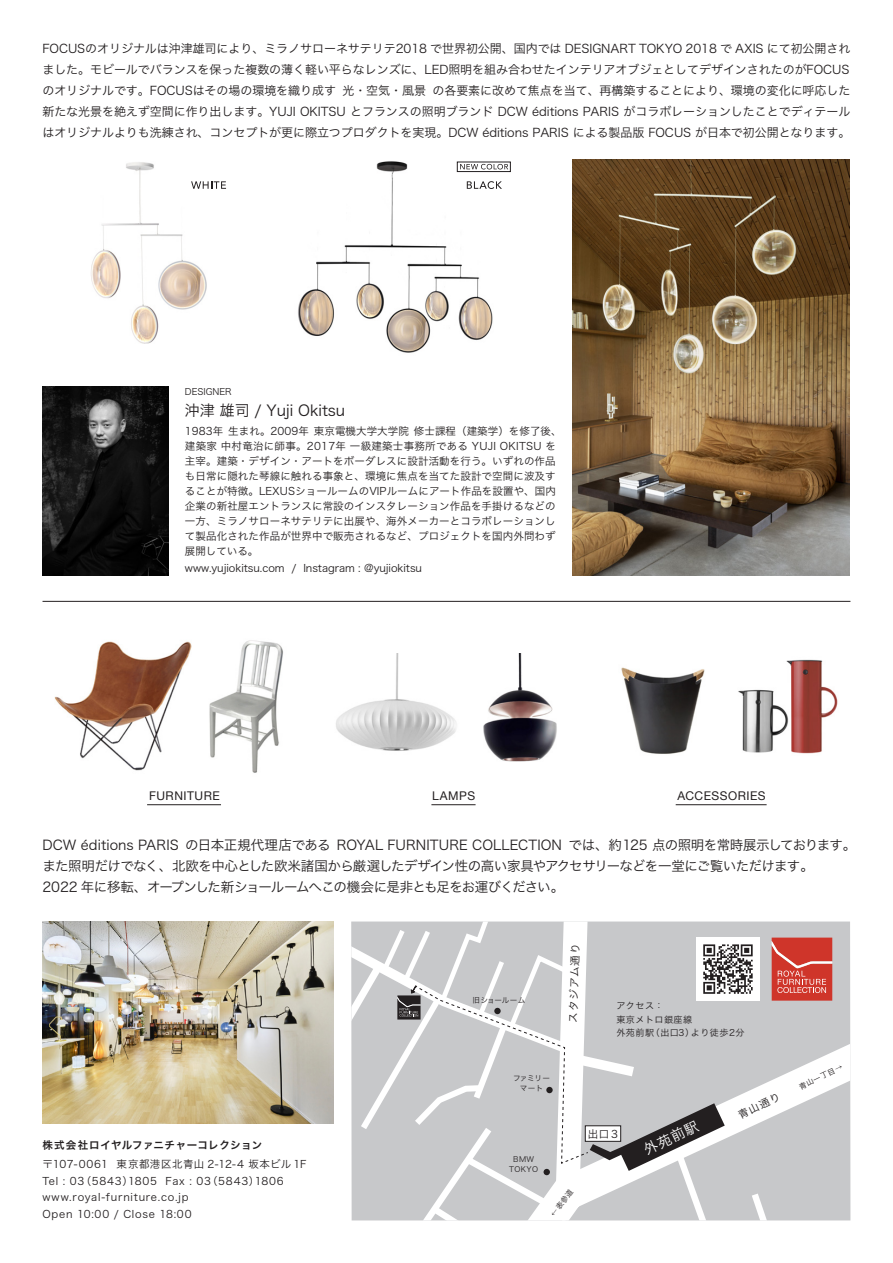
<style>
.page{position:relative;width:893px;height:1263px;background:#fff}
.page>*{position:absolute;margin:0;border:0;box-sizing:border-box;transform-origin:0 0}
.t1{font:15px "Hira Kaku Pro N W3";letter-spacing:-.005em;color:#231f20}
.t2{font:14.1px "Hira Kaku Pro N W3";color:#fff}
.t3{font:13.5px/21px "Hira Kaku Pro N W3";letter-spacing:-.03em;color:#231f20}
.t4{font:12px/21px "Hira Kaku Pro N W3";letter-spacing:-.005em;color:#231f20;text-align:justify}
.t5{font:12px "Helvetica Neue";letter-spacing:.04em;color:#231f20}
.t6{font:10.5px/15px "Hira Kaku Pro N W3";letter-spacing:.01em;color:#231f20}
.t7{font:10.5px/16.5px "Hira Kaku Pro N W3";letter-spacing:.065em;color:#231f20}
.t8{font:10.5px "Hira Kaku Pro N W6";letter-spacing:.035em;color:#231f20}
.t9{font:9px/13.5px "Hira Kaku Pro N W3";letter-spacing:.05em;color:#231f20}
.t10{font:9px "Hira Kaku Pro N W3";letter-spacing:-.005em;color:#231f20}
.t11{font:7.5px "Hira Kaku Pro N W3";letter-spacing:.05em;color:#231f20}
.t12{font:7.5px/10.5px "Hira Kaku Pro N W3";letter-spacing:.01em;color:#231f20;text-align:center}
</style>
<div class="page">
<svg style="left:832px;top:987px;width:18px;height:233px"></svg>
<svg style="left:351px;top:921px;width:481px;height:299px"></svg>
<hr style="left:43px;top:601px;width:807px;height:1px;background:#231f20">
<img style="left:572px;top:159px;width:278px;height:417px">
<img style="left:43px;top:386px;width:126px;height:190px">
<img style="left:298px;top:161px;width:213px;height:192px">
<img style="left:91px;top:162px;width:116px;height:182px">
<img style="left:54px;top:641px;width:138px;height:130px">
<img style="left:209px;top:640px;width:74px;height:133px">
<img style="left:483px;top:653px;width:74px;height:109px">
<img style="left:621px;top:667px;width:84px;height:87px">
<img style="left:786px;top:659px;width:52px;height:95px">
<img style="left:738px;top:683px;width:53px;height:71px">
<hr style="left:147px;top:804px;width:74px;height:1px;background:#231f20">
<hr style="left:431px;top:804px;width:45px;height:1px;background:#231f20">
<hr style="left:676px;top:804px;width:91px;height:1px;background:#231f20">
<img style="left:336px;top:653px;width:120px;height:98px">
<svg style="left:467px;top:181px;width:35px;height:8px"></svg>
<svg style="left:460px;top:164px;width:48px;height:5px"></svg>
<div style="left:457px;top:162px;width:54px;height:10px;border:1px solid #231f20"></div>
<svg style="left:191px;top:181px;width:35px;height:8px"></svg>
<img style="left:43px;top:921px;width:290px;height:203px">
<p class="t4" style="left:42px;top:37px;width:809px">FOCUSのオリジナルは沖津雄司により、ミラノサローネサテリテ2018 で世界初公開、国内では DESIGNART TOKYO 2018 で AXIS にて初公開されました。モビールでバランスを保った複数の薄く軽い平らなレンズに、LED照明を組み合わせたインテリアオブジェとしてデザインされたのがFOCUSのオリジナルです。FOCUSはその場の環境を織り成す 光・空気・風景 の各要素に改めて焦点を当て、再構築することにより、環境の変化に呼応した新たな光景を絶えず空間に作り出します。YUJI OKITSU とフランスの照明ブランド DCW éditions PARIS がコラボレーションしたことでディテールはオリジナルよりも洗練され、コンセプトが更に際立つプロダクトを実現。DCW éditions PARIS による製品版 FOCUS が日本で初公開となります。</p>
<p class="t10" style="left:185px;top:383px;width:48px">DESIGNER</p>
<p class="t1" style="left:185px;top:397px;width:162px">沖津 雄司 / Yuji Okitsu</p>
<p class="t6" style="left:185px;top:422px;width:378px">1983年 生まれ。2009年 東京電機大学大学院 修士課程（建築学）を修了後、建築家 中村竜治に師事。2017年 一級建築士事務所である YUJI OKITSU を主宰。建築・デザイン・アートをボーダレスに設計活動を行う。いずれの作品も日常に隠れた琴線に触れる事象と、環境に焦点を当てた設計で空間に波及することが特徴。LEXUSショールームのVIPルームにアート作品を設置や、国内企業の新社屋エントランスに常設のインスタレーション作品を手掛けるなどの一方、ミラノサローネサテリテに出展や、海外メーカーとコラボレーションして製品化された作品が世界中で販売されるなど、プロジェクトを国内外問わず展開している。</p>
<p class="t6" style="left:185px;top:560px;width:239px">www.yujiokitsu.com / Instagram : @yujiokitsu</p>
<p class="t5" style="left:149px;top:787px;width:72px">FURNITURE</p>
<p class="t5" style="left:432px;top:787px;width:44px">LAMPS</p>
<p class="t5" style="left:677px;top:787px;width:90px">ACCESSORIES</p>
<p class="t3" style="left:43px;top:833px;width:815px">DCW éditions PARIS の日本正規代理店である ROYAL FURNITURE COLLECTION では、約125 点の照明を常時展示しております。また照明だけでなく、北欧を中心とした欧米諸国から厳選したデザイン性の高い家具やアクセサリーなどを一堂にご覧いただけます。<br>2022 年に移転、オープンした新ショールームへこの機会に是非とも足をお運びください。</p>
<p class="t8" style="left:42px;top:1135px;width:221px">株式会社ロイヤルファニチャーコレクション</p>
<p class="t7" style="left:42px;top:1155px;width:266px">〒107-0061 東京都港区北青山 2-12-4 坂本ビル 1F<br>Tel : 03（5843）1805 Fax : 03（5843）1806 www.royal-furniture.co.jp<br>Open 10:00 / Close 18:00</p>
<p class="t12" style="left:472px;top:994px;width:54px">旧ショールーム</p>
<p class="t6" style="left:565px;top:1022px;width:81px;rotate:-88deg">スタジアム通り</p>
<p class="t9" style="left:616px;top:998px;width:130px">アクセス：<br>東京メトロ銀座線<br>外苑前駅（出口3）より徒歩2分</p>
<p class="t12" style="left:513px;top:1072px;width:38px">ファミリーマート</p>
<p class="t11" style="left:513px;top:1152px;width:22px">BMW</p>
<p class="t11" style="left:509px;top:1163px;width:30px">TOKYO</p>
<p class="t11" style="left:547px;top:1211px;width:34px;rotate:-53deg">←表参道</p>
<p class="t6" style="left:588px;top:1125px;width:31px">出口3</p>
<p class="t2" style="left:639px;top:1139px;width:60px;rotate:-26deg">外苑前駅</p>
<p class="t6" style="left:735px;top:1108px;width:47px;rotate:-26deg">青山通り</p>
<p class="t11" style="left:796px;top:1081px;width:49px;rotate:-26deg">青山一丁目→</p>
</div>
